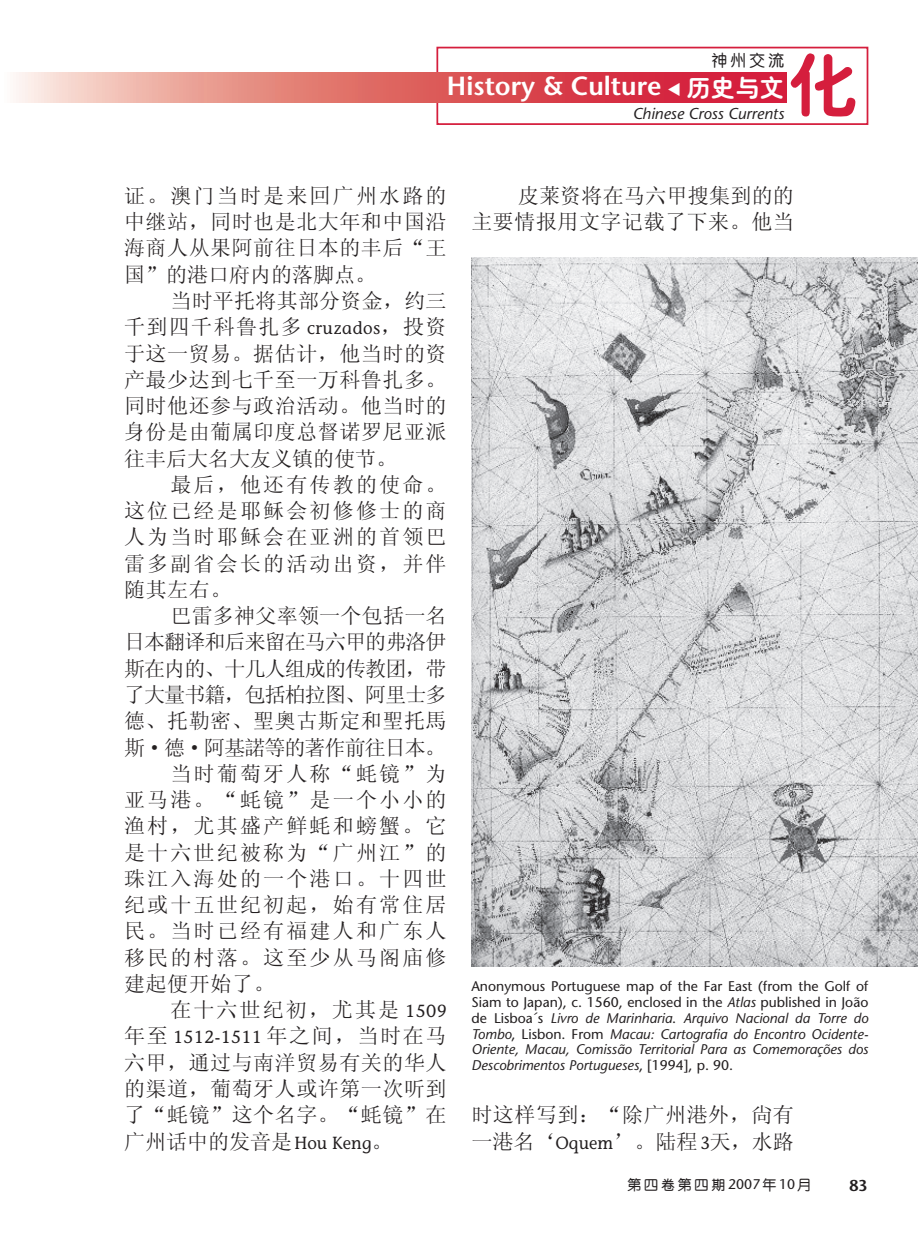
<style>
.page{position:relative;width:918px;height:1241px;background:#fff}
.page>*{position:absolute;margin:0;border:0;box-sizing:border-box;transform-origin:0 0}
.t1{font:70px "H Ye 4 gj";color:#d51e3d}
.t2{font:600 26.25px "Stone Sans";color:#fff}
.t3{font:21px/26.2px "Sim Sun";letter-spacing:.025em;color:#231f20;text-align:justify}
.t4{font:21px "Sim Sun";letter-spacing:.105em;color:#231f20}
.t5{font:21px "Sim Sun";letter-spacing:-.045em;color:#231f20}
.t6{font:21px "Sim Sun";letter-spacing:.08em;color:#231f20}
.t7{font:21px "Sim Sun";color:#231f20}
.t8{font:21px "Sim Sun";letter-spacing:.1em;color:#231f20}
.t9{font:italic 15.75px "Stone Sans";color:#231f20}
.t10{font:15.75px "H Ye 3 gj";color:#231f20}
.t11{font:600 15.75px "Stone Sans";color:#231f20}
.t12{font:italic 14px/15.8px "Stone Sans";color:#231f20;text-align:justify}
.t13{font:14px "H Ye 3 gj";letter-spacing:.2em;color:#231f20}
.s1{font-family:"H Ye 4 gj";font-weight:400;font-size:24.5px}
.s2{font-family:"Stone Informal";font-size:17.5px}
.s3{font-style:normal}
.s4{font-family:"Stone Sans"}
</style>
<div class="page">
<div style="left:436px;top:47px;width:432px;height:78px;border:2px solid #d51e3d"></div>
<svg style="left:16px;top:73px;width:771px;height:29px;background:#e16d70"></svg>
<img style="left:471px;top:257px;width:447px;height:709px">
<h1 class="t1" style="left:788px;top:50px;width:71px">化</h1>
<p class="t10" style="left:711px;top:53px;width:74px">神州交流</p>
<p class="t2" style="left:447px;top:76px;width:339px">History &amp; Culture ▼ <span class="s1">历史与文</span></p>
<p class="t9" style="left:632px;top:108px;width:153px">Chinese Cross Currents</p>
<p class="t3" style="left:124px;top:182px;width:324px">证。澳门当时是来回广州水路的中继站，同时也是北大年和中国沿海商人从果阿前往日本的丰后“王国”的港口府内的落脚点。</p>
<p class="t3" style="left:124px;top:287px;width:324px;text-indent:46px">当时平托将其部分资金，约三千到四千科鲁扎多 <span class="s2">cruzados</span>，投资于这一贸易。据估计，他当时的资产最少达到七千至一万科鲁扎多。同时他还参与政治活动。他当时的身份是由葡属印度总督诺罗尼亚派往丰后大名大友义镇的使节。</p>
<p class="t3" style="left:124px;top:471px;width:324px;text-indent:46px">最后，他还有传教的使命。这位已经是耶稣会初修修士的商人为当时耶稣会在亚洲的首领巴雷多副省会长的活动出资，并伴随其左右。</p>
<p class="t3" style="left:170px;top:602px;width:278px">巴雷多神父率领一个包括一名</p>
<p class="t5" style="left:124px;top:631px;width:324px">日本翻译和后来留在马六甲的弗洛伊</p>
<p class="t5" style="left:124px;top:657px;width:324px">斯在内的、十几人组成的传教团，带</p>
<p class="t5" style="left:124px;top:683px;width:324px">了大量书籍，包括柏拉图、阿里士多</p>
<p class="t3" style="left:124px;top:707px;width:324px">德、托勒密、聖奧古斯定和聖托馬</p>
<p class="t5" style="left:124px;top:736px;width:323px">斯·德·阿基諾等的著作前往日本。</p>
<p class="t4" style="left:170px;top:762px;width:278px">当时葡萄牙人称“蚝镜”为</p>
<p class="t4" style="left:124px;top:788px;width:324px">亚马港。“蚝镜”是一个小小的</p>
<p class="t4" style="left:124px;top:815px;width:324px">渔村，尤其盛产鲜蚝和螃蟹。它</p>
<p class="t4" style="left:124px;top:841px;width:324px">是十六世纪被称为“广州江”的</p>
<p class="t4" style="left:124px;top:867px;width:324px">珠江入海处的一个港口。十四世</p>
<p class="t4" style="left:124px;top:893px;width:324px">纪或十五世纪初起，始有常住居</p>
<p class="t4" style="left:124px;top:920px;width:324px">民。当时已经有福建人和广东人</p>
<p class="t4" style="left:124px;top:946px;width:324px">移民的村落。这至少从马阁庙修</p>
<p class="t3" style="left:124px;top:970px;width:152px">建起便开始了。</p>
<p class="t8" style="left:170px;top:998px;width:278px">在十六世纪初，尤其是 <span class="s2">1509</span></p>
<p class="t6" style="left:124px;top:1025px;width:324px">年至 <span class="s2">1512-1511</span> 年之间，当时在马</p>
<p class="t3" style="left:124px;top:1048px;width:324px">六甲，通过与南洋贸易有关的华人</p>
<p class="t3" style="left:124px;top:1075px;width:324px">的渠道，葡萄牙人或许第一次听到</p>
<p class="t3" style="left:124px;top:1101px;width:324px">了“蚝镜”这个名字。“蚝镜”在</p>
<p class="t7" style="left:124px;top:1130px;width:270px">广州话中的发音是<span class="s2">Hou Keng</span>。</p>
<p class="t3" style="left:471px;top:182px;width:324px;text-align:right">皮莱资将在马六甲搜集到的的<br>主要情报用文字记载了下来。他当</p>
<p class="t12" style="left:471px;top:979px;width:398px"><span class="s3">Anonymous Portuguese map of the Far East (from the Golf of Siam to Japan), c. 1560, enclosed in the</span> Atlas <span class="s3">published in João de Lisboa´s</span> Livro de Marinharia<span class="s3">.</span> Arquivo Nacional da Torre do Tombo<span class="s3">, Lisbon. From</span> Macau: Cartografia do Encontro Ocidente-Oriente, Macau, Comissão Territorial Para as Comemorações dos Descobrimentos Portugueses<span class="s3">, [1994], p. 90.</span></p>
<p class="t3" style="left:471px;top:1101px;width:324px">时这样写到：“除广州港外，尙有一港名‘<span class="s2">Oquem</span>’。陆程 <span class="s2">3</span>天，水路</p>
<p class="t13" style="left:627px;top:1177px;width:185px">第四卷第四期<span class="s4">2007</span>年<span class="s4">10</span>月</p>
<p class="t11" style="left:849px;top:1178px;width:20px">83</p>
</div>
